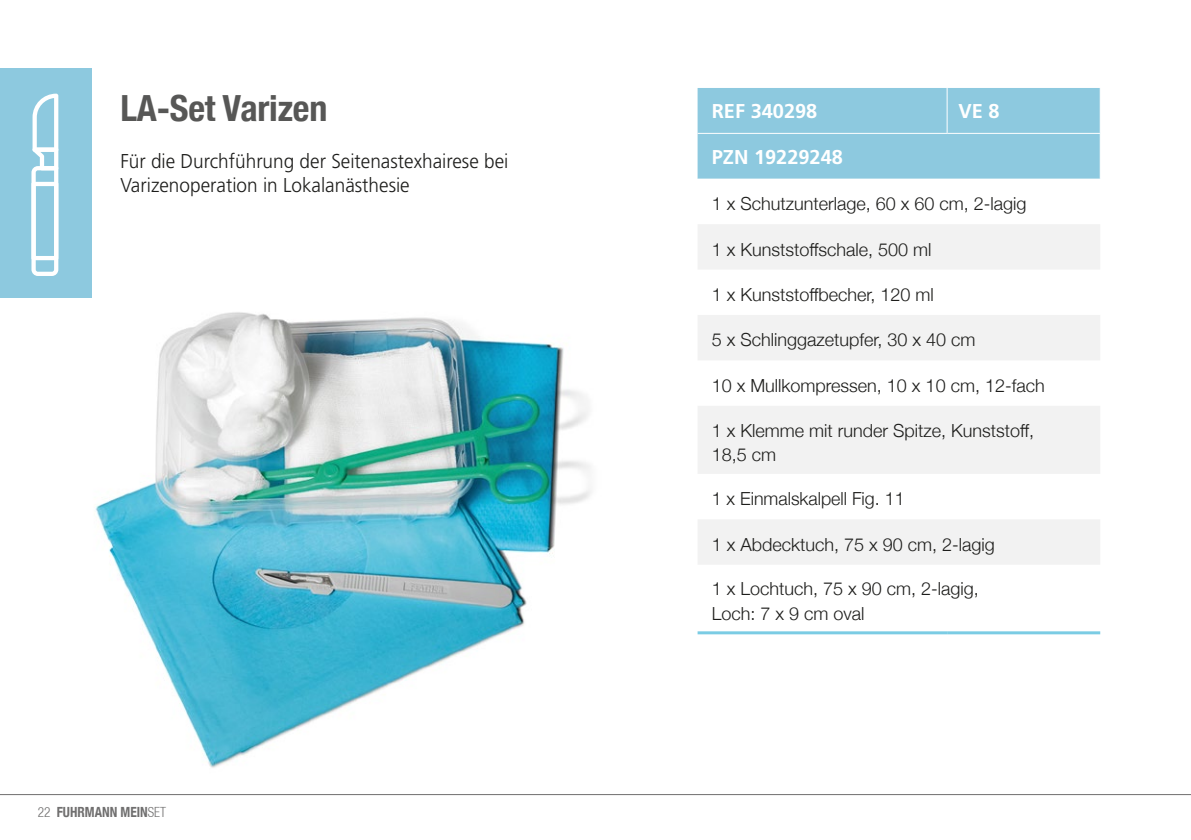
<style>
.page{position:relative;width:1191px;height:840px;background:#fff}
.page>*{position:absolute;margin:0;border:0;box-sizing:border-box;transform-origin:0 0}
.t1{font:700 condensed 36px "Helvetica Neue";letter-spacing:-.005em;color:#575756}
.t2{font:300 20px/24px "Frutiger LT Std";color:#1d1d1b;scale:.95 1}
.t3{font:700 20px "Frutiger LT Std";color:#fff}
.t4{font:300 18px/24px "Helvetica Neue";color:#1d1d1b}
.t5{font:700 condensed 14px "Helvetica Neue";color:#706f6f;scale:.95 1}
.s1{font-family:"Helvetica 47";font-weight:300}
</style>
<div class="page">
<hr style="left:0;top:793px;width:1191px;height:1px;background:#706f6f">
<img style="left:95px;top:312px;width:496px;height:456px">
<div style="left:697px;top:88px;width:402px;height:91px;background:#8dc9df"></div>
<svg style="left:698px;top:224px;width:402px;height:340px;fill:#f2f2f2"></svg>
<hr style="left:946px;top:88px;width:1px;height:45px;background:#fff">
<hr style="left:697px;top:133px;width:250px;height:1px;background:#fff">
<hr style="left:947px;top:133px;width:153px;height:1px;background:#fff">
<hr style="left:697px;top:631px;width:250px;height:3px;background:#7bcce4">
<hr style="left:947px;top:631px;width:153px;height:3px;background:#7bcce4">
<div style="left:0;top:68px;width:91px;height:230px;background:#8dc9df"></div>
<svg style="left:31px;top:94px;width:27px;height:182px"></svg>
<h1 class="t1" style="left:120px;top:78px;width:208px">LA-Set Varizen</h1>
<p class="t2" style="left:120px;top:150px;width:410px">Für die Durchführung der Seitenastexhairese bei<br>Varizenoperation in Lokalanästhesie</p>
<p class="t5" style="left:38px;top:803px;width:137px"><span class="s1">22</span> FUHRMANN MEIN<span class="s1">SET</span></p>
<p class="t3" style="left:711px;top:103px;width:107px">REF 340298</p>
<p class="t3" style="left:958px;top:103px;width:43px">VE 8</p>
<p class="t3" style="left:711px;top:148px;width:133px">PZN 19229248</p>
<p class="t4" style="left:711px;top:193px;width:316px">1 x Schutzunterlage, 60 x 60 cm, 2-lagig</p>
<p class="t4" style="left:711px;top:236px;width:221px">1 x Kunststoffschale, 500 ml</p>
<p class="t4" style="left:711px;top:281px;width:224px">1 x Kunststoffbecher, 120 ml</p>
<p class="t4" style="left:711px;top:326px;width:265px">5 x Schlinggazetupfer, 30 x 40 cm</p>
<p class="t4" style="left:711px;top:375px;width:334px">10 x Mullkompressen, 10 x 10 cm, 12-fach</p>
<p class="t4" style="left:711px;top:416px;width:324px">1 x Klemme mit runder Spitze, Kunststoff,<br>18,5 cm</p>
<p class="t4" style="left:711px;top:488px;width:194px">1 x Einmalskalpell Fig. 11</p>
<p class="t4" style="left:711px;top:530px;width:285px">1 x Abdecktuch, 75 x 90 cm, 2-lagig</p>
<p class="t4" style="left:711px;top:575px;width:269px">1 x Lochtuch, 75 x 90 cm, 2-lagig,<br>Loch: 7 x 9 cm oval</p>
</div>
